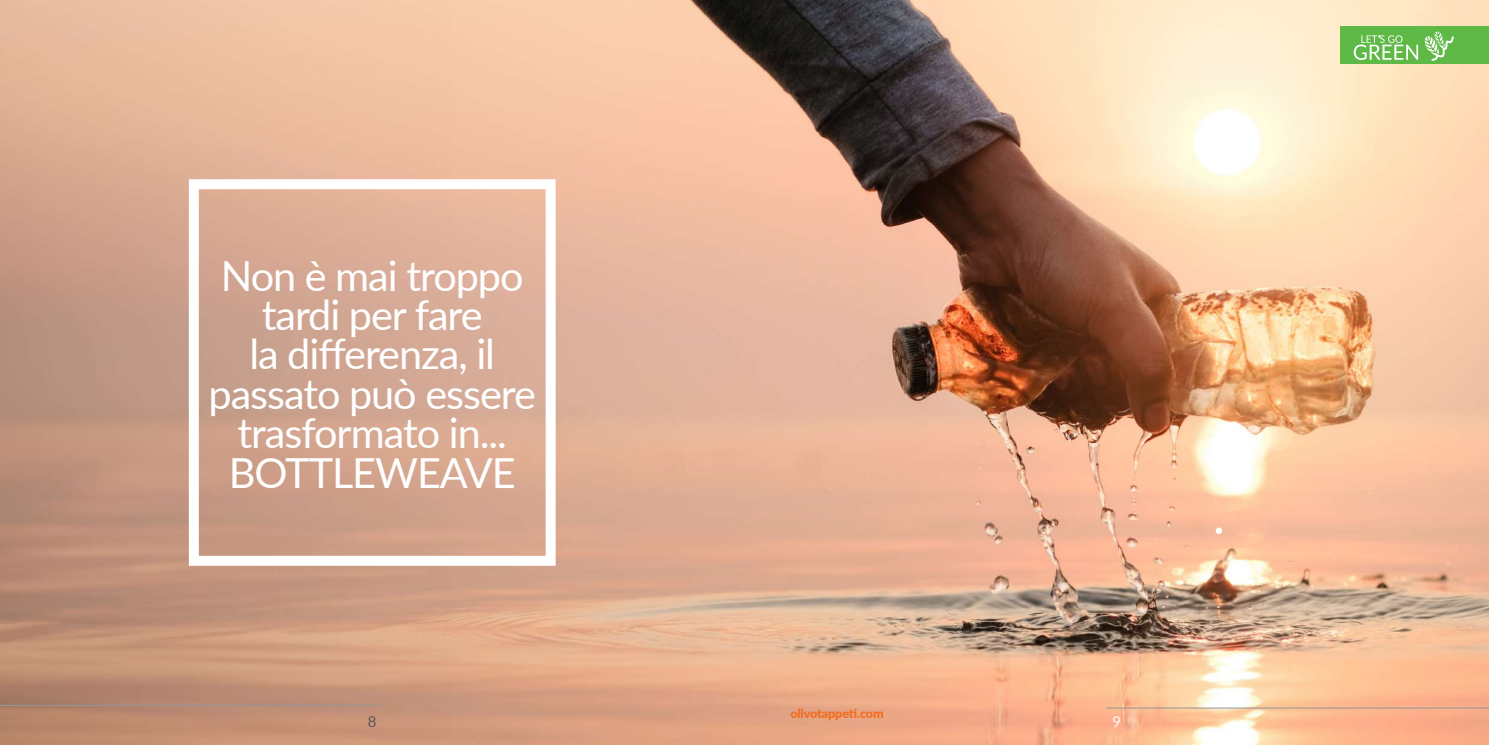
<style>
.page{position:relative;width:1489px;height:745px;background:#fff}
.page>*{position:absolute;margin:0;border:0;box-sizing:border-box;transform-origin:0 0}
.t1{font:41.38px/39.4px "Lato";letter-spacing:-.025em;color:#fff;text-align:center}
.t2{font:15px "Lato";color:#fff}
.t3{font:15px "Lato";color:#57585a}
.t4{font:900 12.5px "Lato";letter-spacing:-.01em;color:#f36e21}
</style>
<div class="page">
<img style="left:0;top:0;width:1488px;height:744px">
<hr style="left:1106px;top:707px;width:382px;height:1px;background:#939598">
<div style="left:1340px;top:26px;width:148px;height:38px;background:#5eb946"></div>
<svg style="left:1353px;top:35px;width:64px;height:25px"></svg>
<svg style="left:1424px;top:31px;width:29px;height:30px"></svg>
<hr style="left:0;top:704px;width:380px;height:1px;background:#939598">
<svg style="left:1215px;top:527px;width:6px;height:6px"></svg>
<div style="left:189px;top:179px;width:366px;height:386px;border:10px solid #fff"></div>
<p class="t1" style="left:208px;top:254px;width:329px">Non è mai troppo tardi per fare<br>la differenza, il passato può essere trasformato in...<br>BOTTLEWEAVE</p>
<p class="t3" style="left:368px;top:710px;width:10px">8</p>
<p class="t4" style="left:790px;top:704px;width:95px">olivotappeti.com</p>
<p class="t2" style="left:1112px;top:710px;width:10px">9</p>
</div>
